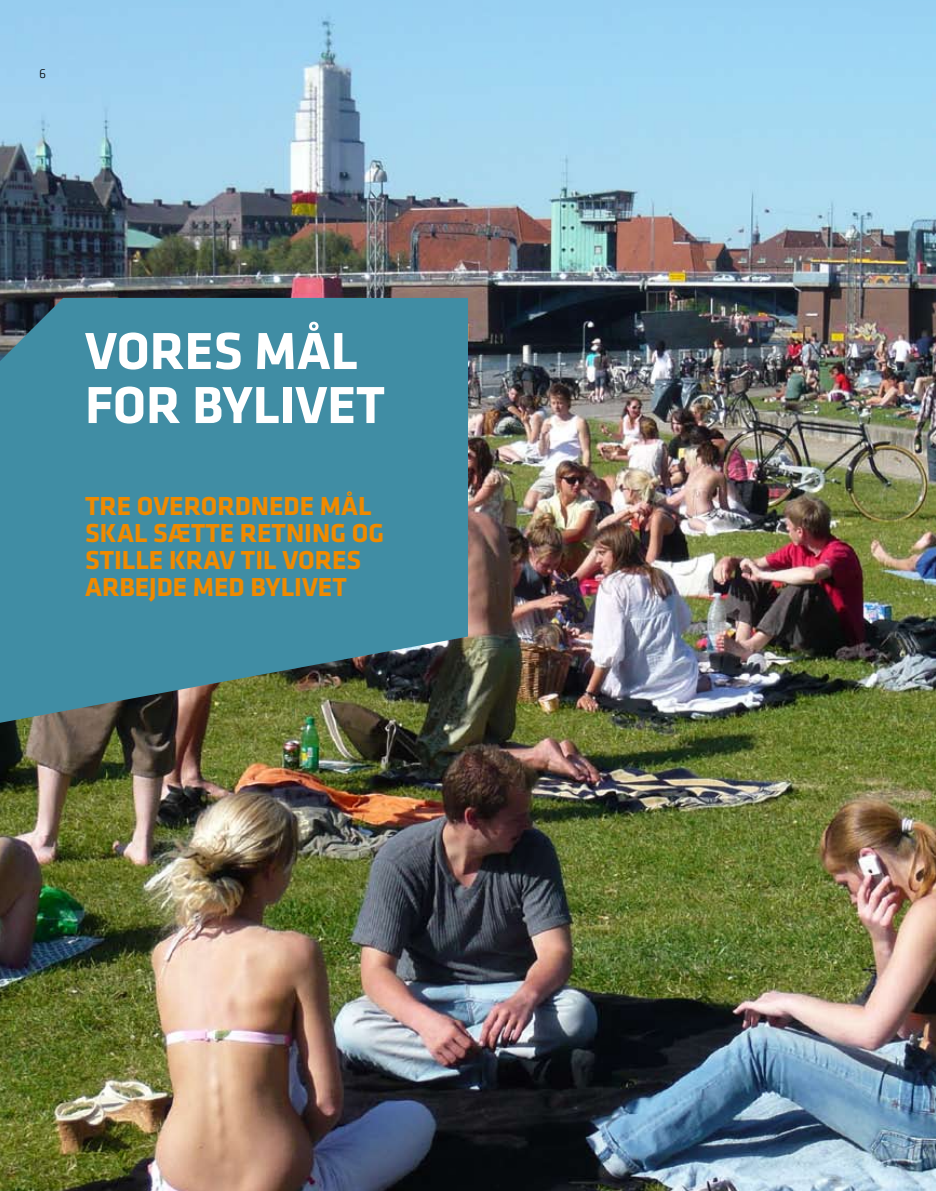
<style>
.page{position:relative;width:936px;height:1191px;background:#fff}
.page>*{position:absolute;margin:0;border:0;box-sizing:border-box;transform-origin:0 0}
.t1{font:700 54px/54px "Klavika";color:#fff}
.t2{font:700 27px/27px "Klavika";color:#f08a00}
.t3{font:300 13.5px "Klavika";color:#000}
</style>
<div class="page">
<img style="left:0;top:0;width:935px;height:1191px">
<svg style="left:0;top:298px;width:468px;height:426px;background:#418597"></svg>
<p class="t3" style="left:39px;top:65px;width:8px">6</p>
<h1 class="t1" style="left:85px;top:322px;width:301px">VORES MÅL<br>FOR BYLIVET</h1>
<p class="t2" style="left:85px;top:491px;width:300px">TRE OVERORDNEDE MÅL<br>SKAL SÆTTE RETNING OG<br>STILLE KRAV TIL VORES<br>ARBEJDE MED BYLIVET</p>
</div>
